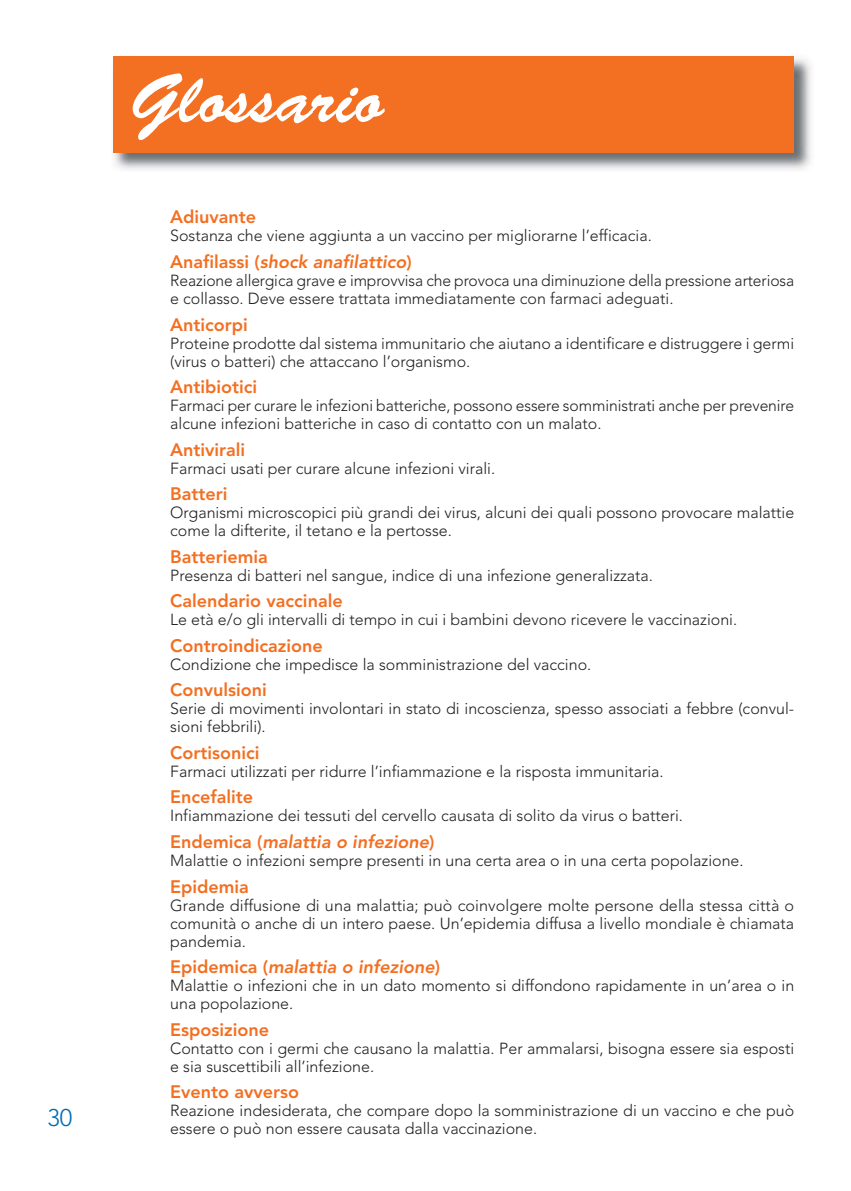
<style>
.page{position:relative;width:851px;height:1191px;background:#fff}
.page>*{position:absolute;margin:0;border:0;box-sizing:border-box;transform-origin:0 0}
.t1{font:70px "Brush Script Std";color:#fff}
.t2{font:300 24px "Avenir LT Std";color:#006bb5}
.t3{font:800 18px "Avenir LT Std";color:#f36f21}
.t4{font:italic 800 18px "Avenir LT Std";color:#f36f21}
.t5{font:300 16px/18px "Avenir LT Std";color:#231f20}
.s1{font-style:normal}
</style>
<div class="page">
<img style="left:113px;top:56px;width:698px;height:114px">
<div style="left:113px;top:57px;width:681px;height:96px;background:#f36f21"></div>
<h2 class="t2" style="left:47px;top:1107px;width:26px">30</h2>
<h1 class="t1" style="left:130px;top:56px;width:255px">Glossario</h1>
<p class="t3" style="left:170px;top:209px;width:88px">Adiuvante</p>
<p class="t5" style="left:170px;top:228px;width:483px">Sostanza che viene aggiunta a un vaccino per migliorarne l’efficacia.</p>
<p class="t4" style="left:170px;top:254px;width:243px"><span class="s1">Anafilassi (</span>shock anafilattico<span class="s1">)</span></p>
<p class="t5" style="left:170px;top:273px;width:625px">Reazione allergica grave e improvvisa che provoca una diminuzione della pressione arteriosa e collasso. Deve essere trattata immediatamente con farmaci adeguati.</p>
<p class="t3" style="left:170px;top:316px;width:79px">Anticorpi</p>
<p class="t5" style="left:170px;top:335px;width:625px">Proteine prodotte dal sistema immunitario che aiutano a identificare e distruggere i germi (virus o batteri) che attaccano l’organismo.</p>
<p class="t3" style="left:170px;top:379px;width:89px">Antibiotici</p>
<p class="t5" style="left:170px;top:398px;width:625px">Farmaci per curare le infezioni batteriche, possono essere somministrati anche per prevenire alcune infezioni batteriche in caso di contatto con un malato.</p>
<p class="t3" style="left:170px;top:442px;width:77px">Antivirali</p>
<p class="t5" style="left:170px;top:460px;width:326px">Farmaci usati per curare alcune infezioni virali.</p>
<p class="t3" style="left:170px;top:486px;width:59px">Batteri</p>
<p class="t5" style="left:170px;top:505px;width:625px">Organismi microscopici più grandi dei virus, alcuni dei quali possono provocare malattie come la difterite, il tetano e la pertosse.</p>
<p class="t3" style="left:170px;top:549px;width:99px">Batteriemia</p>
<p class="t5" style="left:170px;top:567px;width:484px">Presenza di batteri nel sangue, indice di una infezione generalizzata.</p>
<p class="t3" style="left:170px;top:593px;width:174px">Calendario vaccinale</p>
<p class="t5" style="left:170px;top:612px;width:568px">Le età e/o gli intervalli di tempo in cui i bambini devono ricevere le vaccinazioni.</p>
<p class="t3" style="left:170px;top:638px;width:154px">Controindicazione</p>
<p class="t5" style="left:170px;top:656px;width:422px">Condizione che impedisce la somministrazione del vaccino.</p>
<p class="t3" style="left:170px;top:682px;width:98px">Convulsioni</p>
<p class="t5" style="left:170px;top:701px;width:625px">Serie di movimenti involontari in stato di incoscienza, spesso associati a febbre (convul&shy;sioni febbrili).</p>
<p class="t3" style="left:170px;top:745px;width:91px">Cortisonici</p>
<p class="t5" style="left:170px;top:763px;width:495px">Farmaci utilizzati per ridurre l’infiammazione e la risposta immunitaria.</p>
<p class="t3" style="left:170px;top:789px;width:85px">Encefalite</p>
<p class="t5" style="left:170px;top:808px;width:514px">Infiammazione dei tessuti del cervello causata di solito da virus o batteri.</p>
<p class="t4" style="left:170px;top:834px;width:266px"><span class="s1">Endemica (</span>malattia o infezione<span class="s1">)</span></p>
<p class="t5" style="left:170px;top:852px;width:575px">Malattie o infezioni sempre presenti in una certa area o in una certa popolazione.</p>
<p class="t3" style="left:170px;top:878px;width:80px">Epidemia</p>
<p class="t5" style="left:170px;top:897px;width:625px;text-align:justify">Grande diffusione di una malattia; può coinvolgere molte persone della stessa città o comunità o anche di un intero paese. Un’epidemia diffusa a livello mondiale è chiamata pandemia.</p>
<p class="t4" style="left:170px;top:959px;width:271px"><span class="s1">Epidemica (</span>malattia o infezione<span class="s1">)</span></p>
<p class="t5" style="left:170px;top:977px;width:625px">Malattie o infezioni che in un dato momento si diffondono rapidamente in un’area o in una popolazione.</p>
<p class="t3" style="left:170px;top:1021px;width:100px">Esposizione</p>
<p class="t5" style="left:170px;top:1040px;width:625px">Contatto con i germi che causano la malattia. Per ammalarsi, bisogna essere sia esposti e sia suscettibili all’infezione.</p>
<p class="t3" style="left:170px;top:1084px;width:130px">Evento avverso</p>
<p class="t5" style="left:170px;top:1103px;width:625px">Reazione indesiderata, che compare dopo la somministrazione di un vaccino e che può essere o può non essere causata dalla vaccinazione.</p>
</div>
